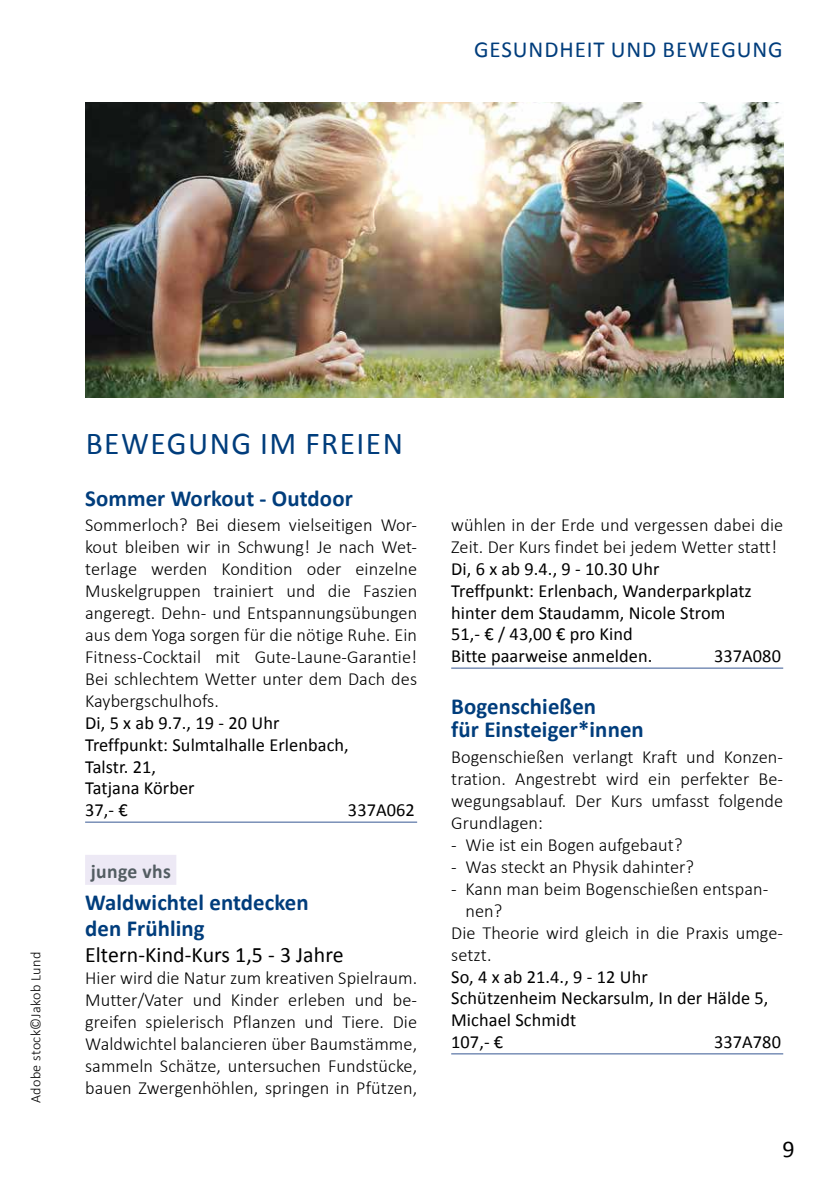
<style>
.page{position:relative;width:840px;height:1191px;background:#fff}
.page>*{position:absolute;margin:0;border:0;box-sizing:border-box;transform-origin:0 0}
.t1{font:32px "Calibri";letter-spacing:.045em;color:#003d7c}
.t2{font:24px "Calibri";color:#000}
.t3{font:700 23px/26.8px "Calibri";letter-spacing:.005em;color:#003d7c}
.t4{font:23px "Calibri";letter-spacing:.04em;color:#003d7c}
.t5{font:22px "Calibri";letter-spacing:.005em;color:#000}
.t6{font:700 20px "Calibri";letter-spacing:.02em;color:#535d62}
.t7{font:300 18.4px/22px "Calibri";letter-spacing:.005em;color:#000;text-align:justify}
.t8{font:18.4px/21.8px "Calibri";letter-spacing:.005em;color:#000}
.t9{font:300 14.4px "Calibri";letter-spacing:.02em;color:#000}
</style>
<div class="page">
<hr style="left:85px;top:821px;width:332px;height:1px;background:#375893">
<div style="left:85px;top:855px;width:91px;height:30px;background:#ede9f5"></div>
<hr style="left:451px;top:667px;width:331px;height:1px;background:#375893">
<hr style="left:451px;top:1053px;width:331px;height:1px;background:#375893">
<img style="left:85px;top:102px;width:697px;height:295px">
<p class="t4" style="left:474px;top:35px;width:310px">GESUNDHEIT UND BEWEGUNG</p>
<p class="t9" style="left:27px;top:1103px;width:153px;rotate:-90deg">Adobe stock©Jakob Lund</p>
<h1 class="t1" style="left:86px;top:423px;width:318px">BEWEGUNG IM FREIEN</h1>
<p class="t3" style="left:85px;top:485px;width:269px">Sommer Workout - Outdoor</p>
<p class="t7" style="left:85px;top:513px;width:333px">Sommerloch? Bei diesem vielseitigen Wor&shy;kout bleiben wir in Schwung! Je nach Wet&shy;terlage werden Kondition oder einzelne Muskelgruppen trainiert und die Faszien angeregt. Dehn- und Entspannungsübungen aus dem Yoga sorgen für die nötige Ruhe. Ein Fitness-Cocktail mit Gute-Laune-Garantie!<br>Bei schlechtem Wetter unter dem Dach des Kaybergschulhofs.</p>
<p class="t8" style="left:85px;top:712px;width:265px">Di, 5 x ab 9.7., 19 - 20 Uhr<br>Treffpunkt: Sulmtalhalle Erlenbach,<br>Talstr. 21,<br>Tatjana Körber<br>37,- €</p>
<p class="t8" style="left:348px;top:799px;width:68px">337A062</p>
<p class="t6" style="left:91px;top:858px;width:82px">junge vhs</p>
<p class="t3" style="left:85px;top:888px;width:225px">Waldwichtel entdecken den Frühling</p>
<p class="t5" style="left:85px;top:940px;width:260px">Eltern-Kind-Kurs 1,5 - 3 Jahre</p>
<p class="t7" style="left:85px;top:965px;width:333px">Hier wird die Natur zum kreativen Spielraum.<br>Mutter/Vater und Kinder erleben und be&shy;greifen spielerisch Pflanzen und Tiere. Die Waldwichtel balancieren über Baumstämme, sammeln Schätze, untersuchen Fundstücke, bauen Zwergenhöhlen, springen in Pfützen,</p>
<p class="t7" style="left:451px;top:513px;width:333px">wühlen in der Erde und vergessen dabei die<br>Zeit. Der Kurs findet bei jedem Wetter statt!</p>
<p class="t8" style="left:451px;top:558px;width:302px">Di, 6 x ab 9.4., 9 - 10.30 Uhr<br>Treffpunkt: Erlenbach, Wanderparkplatz hinter dem Staudamm, Nicole Strom<br>51,- € / 43,00 € pro Kind<br>Bitte paarweise anmelden.</p>
<p class="t8" style="left:713px;top:645px;width:68px">337A080</p>
<p class="t3" style="left:451px;top:695px;width:194px;line-height:23px">Bogenschießen<br>für Einsteiger*innen</p>
<p class="t7" style="left:451px;top:745px;width:333px">Bogenschießen verlangt Kraft und Konzen&shy;tration. Angestrebt wird ein perfekter Be&shy;wegungsablauf. Der Kurs umfasst folgende Grundlagen:</p>
<p class="t7" style="left:451px;top:833px;width:233px">- Wie ist ein Bogen aufgebaut?</p>
<p class="t7" style="left:451px;top:855px;width:244px">- Was steckt an Physik dahinter?</p>
<p class="t7" style="left:451px;top:877px;width:318px">- Kann man beim Bogenschießen entspan-</p>
<p class="t7" style="left:465px;top:899px;width:38px">nen?</p>
<p class="t7" style="left:451px;top:921px;width:333px">Die Theorie wird gleich in die Praxis umge-</p>
<p class="t7" style="left:451px;top:943px;width:42px">setzt.</p>
<p class="t8" style="left:451px;top:965px;width:318px">So, 4 x ab 21.4., 9 - 12 Uhr<br>Schützenheim Neckarsulm, In der Hälde 5,<br>Michael Schmidt<br>107,- €</p>
<p class="t8" style="left:713px;top:1030px;width:68px">337A780</p>
<h2 class="t2" style="left:782px;top:1133px;width:14px">9</h2>
</div>
